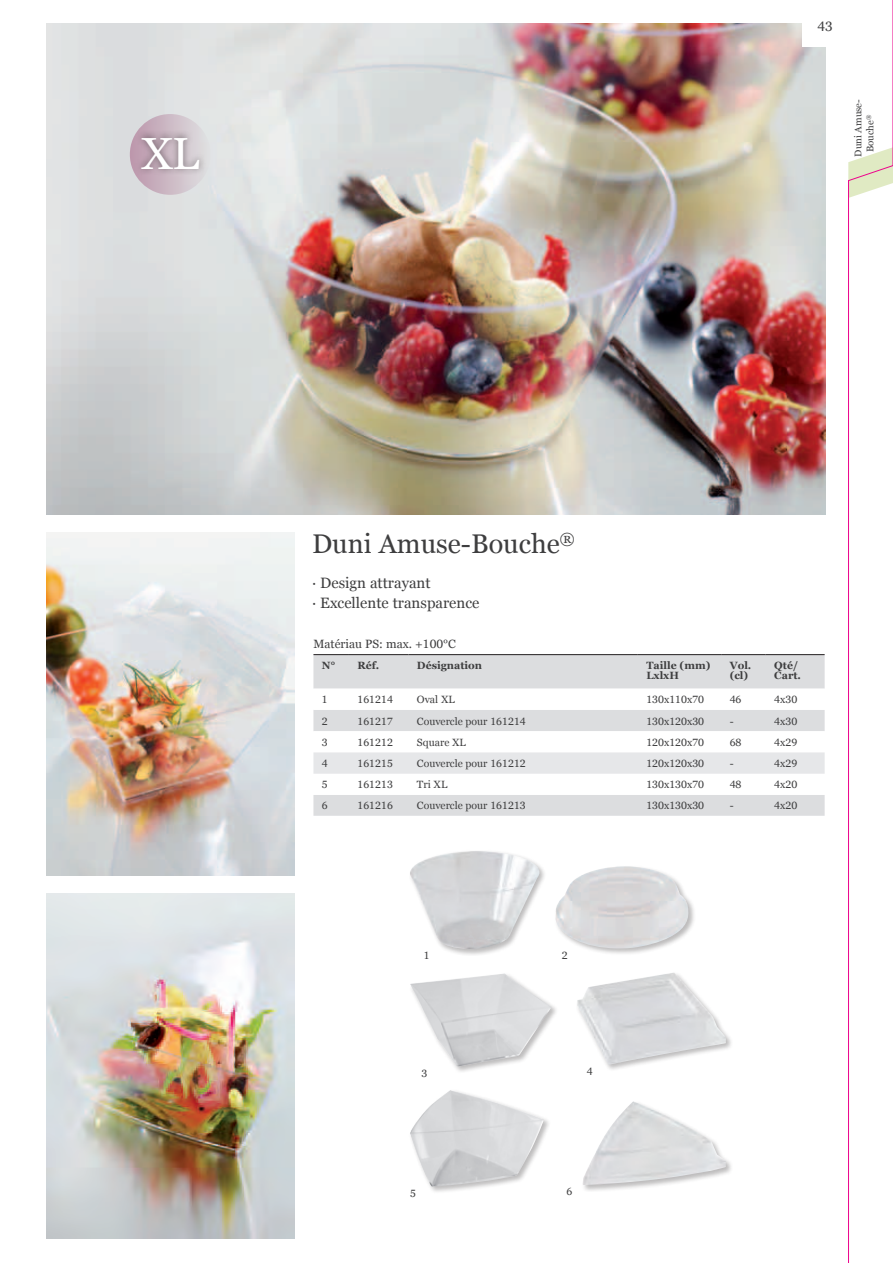
<style>
.page{position:relative;width:893px;height:1263px;background:#fff}
.page>*{position:absolute;margin:0;border:0;box-sizing:border-box;transform-origin:0 0}
.t1{font:45px "Georgiafor Duni";color:#fff}
.t2{font:27px "Georgiafor Duni";color:#3e3e3f}
.t3{font:15px/19.5px "Georgiafor Duni";color:#3e3e3f}
.t4{font:13.5px "Georgiafor Duni";color:#3e3e3f}
.t5{font:12px "Georgiafor Duni";color:#3e3e3f}
.t6{font:10.5px "Georgiafor Duni";color:#3e3e3f}
.t7{font:700 10.5px/10.5px "Georgiafor Duni";color:#3e3e3f}
.t8{font:9.75px/12px "Georgiafor Duni";color:#3e3e3f}
</style>
<div class="page">
<img style="left:46px;top:23px;width:779px;height:491px">
<div style="left:802px;top:0;width:46px;height:46px;background:#fff"></div>
<div style="left:409px;top:972px;width:149px;height:102px;background:#231f20;opacity:.3"></div>
<img style="left:410px;top:973px;width:142px;height:94px">
<div style="left:409px;top:1089px;width:142px;height:105px;background:#231f20;opacity:.3"></div>
<img style="left:410px;top:1090px;width:134px;height:96px">
<div style="left:581px;top:1100px;width:152px;height:92px;background:#231f20;opacity:.3"></div>
<img style="left:583px;top:1101px;width:143px;height:84px">
<div style="left:409px;top:849px;width:138px;height:107px;background:#231f20;opacity:.3"></div>
<img style="left:410px;top:851px;width:129px;height:98px">
<div style="left:576px;top:971px;width:157px;height:101px;background:#231f20;opacity:.3"></div>
<img style="left:577px;top:973px;width:149px;height:92px">
<div style="left:554px;top:865px;width:142px;height:91px;background:#231f20;opacity:.3"></div>
<img style="left:555px;top:866px;width:133px;height:82px">
<div style="left:313px;top:655px;width:512px;height:161px;background:#dcdddf"></div>
<svg style="left:313px;top:689px;width:512px;height:106px"></svg>
<div style="left:313px;top:752px;width:512px;height:22px;background:#e6e7e9"></div>
<hr style="left:313px;top:654px;width:36px;height:1px;background:#231f20">
<hr style="left:349px;top:654px;width:59px;height:1px;background:#231f20">
<hr style="left:408px;top:654px;width:230px;height:1px;background:#231f20">
<hr style="left:638px;top:654px;width:83px;height:1px;background:#231f20">
<hr style="left:721px;top:654px;width:45px;height:1px;background:#231f20">
<hr style="left:766px;top:654px;width:59px;height:1px;background:#231f20">
<img style="left:46px;top:893px;width:248px;height:346px">
<img style="left:46px;top:532px;width:248px;height:344px">
<div style="left:130px;top:114px;width:81px;height:81px;background:linear-gradient(to right,#bd99ad,#dfe1e2);border-radius:50%"></div>
<div style="left:135px;top:129px;width:72px;height:47px;background:#231f20;opacity:.55"></div>
<svg style="left:848px;top:0;width:45px;height:1263px"></svg>
<h1 class="t1" style="left:141px;top:126px;width:60px">XL</h1>
<p class="t4" style="left:817px;top:18px;width:17px">43</p>
<p class="t8" style="left:852px;top:152px;width:54px;text-indent:-5px;rotate:-90deg">Duni Amuse-<br>Bouche<sup>®</sup></p>
<h2 class="t2" style="left:312px;top:527px;width:264px">Duni Amuse-Bouche<sup>®</sup></h2>
<h3 class="t3" style="left:312px;top:574px;width:169px">· Design attrayant<br>· Excellente transparence</h3>
<p class="t5" style="left:313px;top:637px;width:144px">Matériau PS: max. +100°C</p>
<p class="t7" style="left:322px;top:660px;width:15px">N°</p>
<p class="t7" style="left:357px;top:660px;width:23px">Réf.</p>
<p class="t7" style="left:417px;top:660px;width:67px">Désignation</p>
<p class="t7" style="left:646px;top:660px;width:66px">Taille (mm)<br>LxlxH</p>
<p class="t7" style="left:730px;top:660px;width:23px">Vol. (cl)</p>
<p class="t7" style="left:774px;top:660px;width:28px">Qté/<br>Cart.</p>
<p class="t6" style="left:322px;top:693px;width:7px">1</p>
<p class="t6" style="left:357px;top:693px;width:37px">161214</p>
<p class="t6" style="left:417px;top:693px;width:39px">Oval XL</p>
<p class="t6" style="left:646px;top:693px;width:59px">130x110x70</p>
<p class="t6" style="left:730px;top:693px;width:13px">46</p>
<p class="t6" style="left:774px;top:693px;width:25px">4x30</p>
<p class="t6" style="left:322px;top:714px;width:7px">2</p>
<p class="t6" style="left:357px;top:714px;width:37px">161217</p>
<p class="t6" style="left:417px;top:714px;width:110px">Couvercle pour 161214</p>
<p class="t6" style="left:646px;top:714px;width:59px">130x120x30</p>
<p class="t6" style="left:730px;top:714px;width:5px">-</p>
<p class="t6" style="left:774px;top:714px;width:25px">4x30</p>
<p class="t6" style="left:322px;top:736px;width:7px">3</p>
<p class="t6" style="left:357px;top:736px;width:37px">161212</p>
<p class="t6" style="left:417px;top:736px;width:51px">Square XL</p>
<p class="t6" style="left:646px;top:736px;width:59px">120x120x70</p>
<p class="t6" style="left:730px;top:736px;width:13px">68</p>
<p class="t6" style="left:774px;top:736px;width:25px">4x29</p>
<p class="t6" style="left:322px;top:757px;width:7px">4</p>
<p class="t6" style="left:357px;top:757px;width:37px">161215</p>
<p class="t6" style="left:417px;top:757px;width:110px">Couvercle pour 161212</p>
<p class="t6" style="left:646px;top:757px;width:59px">120x120x30</p>
<p class="t6" style="left:730px;top:757px;width:5px">-</p>
<p class="t6" style="left:774px;top:757px;width:25px">4x29</p>
<p class="t6" style="left:322px;top:778px;width:7px">5</p>
<p class="t6" style="left:357px;top:778px;width:37px">161213</p>
<p class="t6" style="left:417px;top:778px;width:32px">Tri XL</p>
<p class="t6" style="left:646px;top:778px;width:59px">130x130x70</p>
<p class="t6" style="left:730px;top:778px;width:13px">48</p>
<p class="t6" style="left:774px;top:778px;width:25px">4x20</p>
<p class="t6" style="left:322px;top:799px;width:7px">6</p>
<p class="t6" style="left:357px;top:799px;width:37px">161216</p>
<p class="t6" style="left:417px;top:799px;width:110px">Couvercle pour 161213</p>
<p class="t6" style="left:646px;top:799px;width:59px">130x130x30</p>
<p class="t6" style="left:730px;top:799px;width:5px">-</p>
<p class="t6" style="left:774px;top:799px;width:25px">4x20</p>
<p class="t6" style="left:424px;top:949px;width:7px">1</p>
<p class="t6" style="left:421px;top:1067px;width:7px">3</p>
<p class="t6" style="left:562px;top:948px;width:7px">2</p>
<p class="t6" style="left:587px;top:1065px;width:7px">4</p>
<p class="t6" style="left:410px;top:1187px;width:7px">5</p>
<p class="t6" style="left:566px;top:1185px;width:7px">6</p>
</div>
